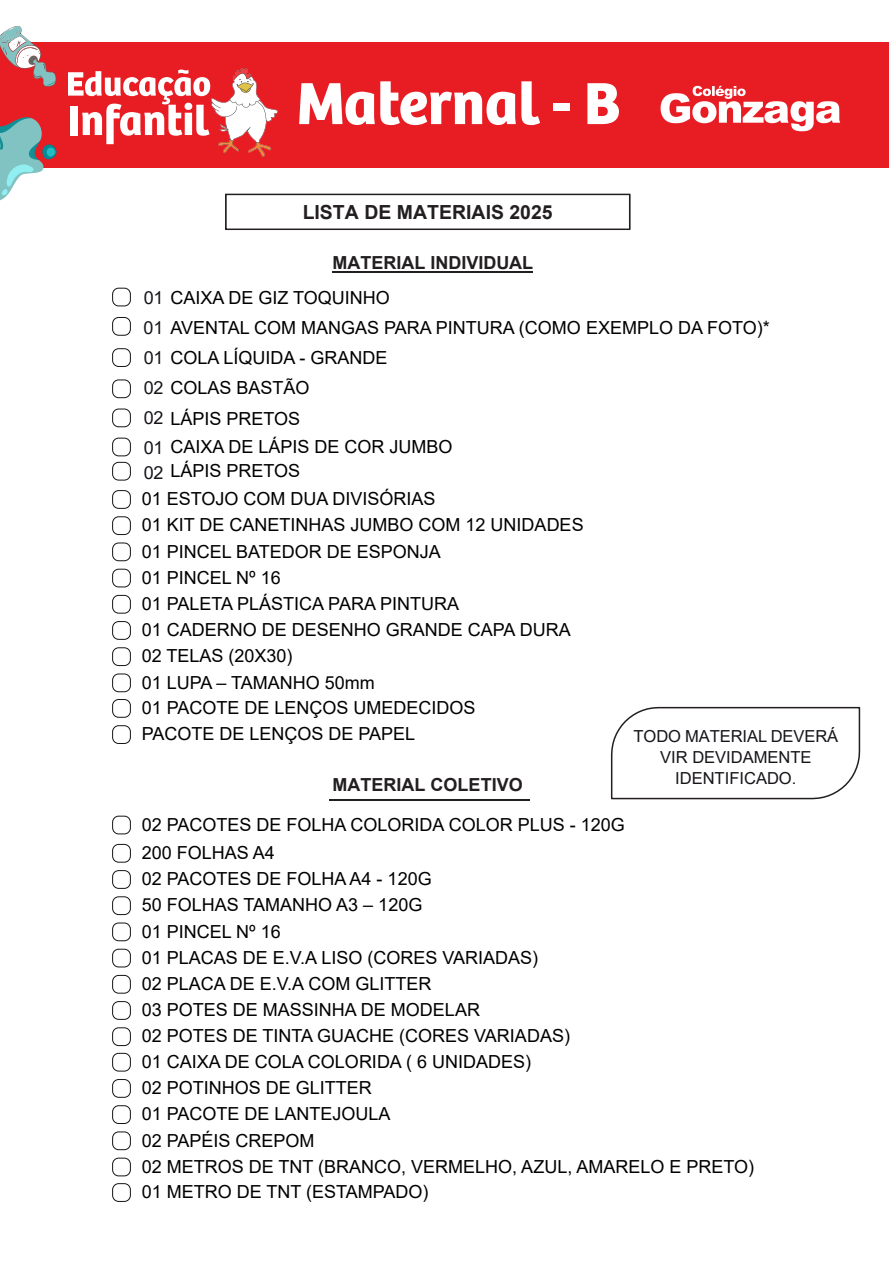
<style>
.page{position:relative;width:893px;height:1263px;background:#fff}
.page>*{position:absolute;margin:0;border:0;box-sizing:border-box;transform-origin:0 0}
.t1{font:700 61.5px "Bree";color:#fff}
.t2{font:700 49.5px "Poppins";color:#fff}
.t3{font:700 19.5px "Arial";color:#231f20}
.t4{font:18px/26.1px "Arial";color:#000001}
.t5{font:700 18px "Arial";color:#231f20}
.t6{font:16.5px/21px "Arial";letter-spacing:-.005em;color:#18151a;text-align:center}
.s1{color:#18151a}
</style>
<div class="page">
<hr style="left:332px;top:271px;width:201px;height:2px;background:#231f20">
<hr style="left:329px;top:799px;width:200px;height:1px;background:#231f20">
<div style="left:225px;top:194px;width:405px;height:36px;border:2px solid #231f20"></div>
<div style="left:112px;top:288px;width:19px;height:18px;border:1px solid #121516;border-radius:6px"></div>
<div style="left:112px;top:317px;width:19px;height:19px;border:1px solid #121516;border-radius:6px"></div>
<div style="left:112px;top:348px;width:19px;height:19px;border:1px solid #121516;border-radius:6px"></div>
<div style="left:112px;top:380px;width:19px;height:18px;border:1px solid #121516;border-radius:6px"></div>
<div style="left:112px;top:409px;width:19px;height:18px;border:1px solid #121516;border-radius:6px"></div>
<div style="left:112px;top:438px;width:19px;height:18px;border:1px solid #121516;border-radius:6px"></div>
<div style="left:112px;top:462px;width:19px;height:18px;border:1px solid #121516;border-radius:6px"></div>
<div style="left:112px;top:490px;width:19px;height:19px;border:1px solid #121516;border-radius:6px"></div>
<div style="left:112px;top:516px;width:19px;height:19px;border:1px solid #121516;border-radius:6px"></div>
<div style="left:112px;top:543px;width:19px;height:18px;border:1px solid #121516;border-radius:6px"></div>
<div style="left:112px;top:569px;width:19px;height:18px;border:1px solid #121516;border-radius:6px"></div>
<div style="left:112px;top:595px;width:19px;height:18px;border:1px solid #121516;border-radius:6px"></div>
<div style="left:112px;top:621px;width:19px;height:19px;border:1px solid #121516;border-radius:6px"></div>
<div style="left:112px;top:647px;width:19px;height:19px;border:1px solid #121516;border-radius:6px"></div>
<div style="left:112px;top:674px;width:19px;height:18px;border:1px solid #121516;border-radius:6px"></div>
<div style="left:112px;top:699px;width:19px;height:19px;border:1px solid #121516;border-radius:6px"></div>
<div style="left:112px;top:725px;width:19px;height:19px;border:1px solid #121516;border-radius:6px"></div>
<div style="left:112px;top:816px;width:19px;height:18px;border:1px solid #121516;border-radius:6px"></div>
<div style="left:112px;top:844px;width:19px;height:18px;border:1px solid #121516;border-radius:6px"></div>
<div style="left:112px;top:870px;width:19px;height:19px;border:1px solid #121516;border-radius:6px"></div>
<div style="left:112px;top:896px;width:19px;height:19px;border:1px solid #121516;border-radius:6px"></div>
<div style="left:112px;top:923px;width:19px;height:18px;border:1px solid #121516;border-radius:6px"></div>
<div style="left:112px;top:949px;width:19px;height:18px;border:1px solid #121516;border-radius:6px"></div>
<div style="left:112px;top:975px;width:19px;height:18px;border:1px solid #121516;border-radius:6px"></div>
<div style="left:112px;top:1001px;width:19px;height:19px;border:1px solid #121516;border-radius:6px"></div>
<div style="left:112px;top:1027px;width:19px;height:19px;border:1px solid #121516;border-radius:6px"></div>
<div style="left:112px;top:1053px;width:19px;height:18px;border:1px solid #121516;border-radius:6px"></div>
<div style="left:112px;top:1079px;width:19px;height:19px;border:1px solid #121516;border-radius:6px"></div>
<div style="left:112px;top:1105px;width:19px;height:19px;border:1px solid #121516;border-radius:6px"></div>
<div style="left:112px;top:1131px;width:19px;height:19px;border:1px solid #121516;border-radius:6px"></div>
<div style="left:112px;top:1158px;width:19px;height:18px;border:1px solid #121516;border-radius:6px"></div>
<div style="left:112px;top:1183px;width:19px;height:19px;border:1px solid #121516;border-radius:6px"></div>
<svg style="left:610px;top:706px;width:251px;height:94px"></svg>
<div style="left:0;top:42px;width:888px;height:125px;background:#e81d24"></div>
<img style="left:660px;top:85px;width:181px;height:47px">
<img style="left:212px;top:69px;width:65px;height:87px">
<svg style="left:68px;top:70px;width:142px;height:74px"></svg>
<svg style="left:0;top:117px;width:57px;height:84px"></svg>
<svg style="left:0;top:25px;width:56px;height:62px"></svg>
<h2 class="t2" style="left:334px;top:69px;width:218px">Materna</h2>
<h1 class="t1" style="left:297px;top:66px;width:325px">Maternal - B</h1>
<p class="t3" style="left:303px;top:198px;width:251px">LISTA DE MATERIAIS 2025</p>
<p class="t5" style="left:332px;top:250px;width:202px">MATERIAL INDIVIDUAL</p>
<p class="t4" style="left:144px;top:283px;width:628px;line-height:30.3px"><span class="s1">01</span> CAIXA DE GIZ TOQUINHO<br><span class="s1">01</span> AVENTAL COM MANGAS PARA PINTURA (COMO EXEMPLO DA FOTO)*<br><span class="s1">01</span> COLA LÍQUIDA - GRANDE<br><span class="s1">02</span> COLAS BASTÃO<br><span class="s1">02</span> LÁPIS PRETOS</p>
<p class="t4" style="left:144px;top:433px;width:310px"><span class="s1">01</span> CAIXA DE LÁPIS DE COR JUMBO</p>
<p class="t4" style="left:142px;top:456px;width:295px;line-height:28.2px"><span class="s1">02</span> LÁPIS PRETOS<br>01 ESTOJO COM DUA DIVISÓRIAS</p>
<p class="t4" style="left:142px;top:512px;width:443px">01 KIT DE CANETINHAS JUMBO COM 12 UNIDADES<br>01 PINCEL BATEDOR DE ESPONJA<br>01 PINCEL Nº 16<br>01 PALETA PLÁSTICA PARA PINTURA<br>01 CADERNO DE DESENHO GRANDE CAPA DURA<br>02 TELAS (20X30)<br>01 LUPA – TAMANHO 50mm<br>01 PACOTE DE LENÇOS UMEDECIDOS<br>PACOTE DE LENÇOS DE PAPEL</p>
<p class="t5" style="left:332px;top:772px;width:192px">MATERIAL COLETIVO</p>
<p class="t6" style="left:633px;top:726px;width:206px">TODO MATERIAL DEVERÁ<br>VIR DEVIDAMENTE<br>IDENTIFICADO.</p>
<p class="t4" style="left:142px;top:811px;width:484px">02 PACOTES DE FOLHA COLORIDA COLOR PLUS - 120G</p>
<p class="t4" style="left:142px;top:839px;width:135px">200 FOLHAS A4</p>
<p class="t4" style="left:142px;top:866px;width:614px">02 PACOTES DE FOLHA A4 - 120G<br>50 FOLHAS TAMANHO A3 – 120G<br>01 PINCEL Nº 16<br>01 PLACAS DE E.V.A LISO (CORES VARIADAS)<br>02 PLACA DE E.V.A COM GLITTER<br>03 POTES DE MASSINHA DE MODELAR<br>02 POTES DE TINTA GUACHE (CORES VARIADAS)<br>01 CAIXA DE COLA COLORIDA ( 6 UNIDADES)<br>02 POTINHOS DE GLITTER<br>01 PACOTE DE LANTEJOULA<br>02 PAPÉIS CREPOM<br>02 METROS DE TNT (BRANCO, VERMELHO, AZUL, AMARELO E PRETO)<br>01 METRO DE TNT (ESTAMPADO)</p>
</div>
